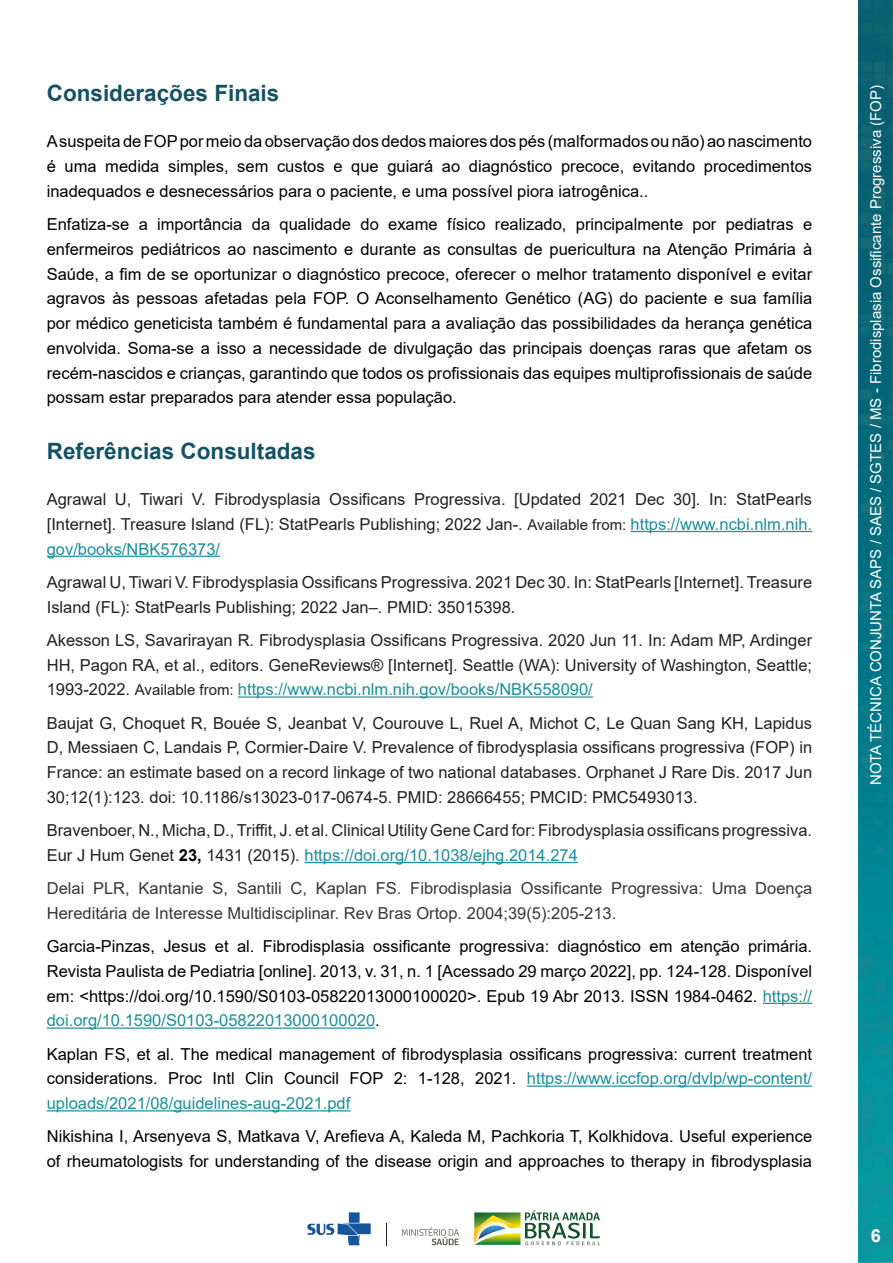
<style>
.page{position:relative;width:893px;height:1263px;background:#fff}
.page>*{position:absolute;margin:0;border:0;box-sizing:border-box;transform-origin:0 0}
.t1{font:700 22.5px "Arial";color:#145164}
.t2{font:700 18px "Arial";color:#fff}
.t3{font:16.5px/24.8px "Arial";color:#000;text-align:justify}
.t4{font:16.5px/24.8px "Arial";color:#222;text-align:justify}
.t5{font:16.5px/24.8px "Arial";color:#212121}
.t6{font:16.5px/24.8px "Arial";color:#383838}
.t7{font:15px "Arial";color:#fff}
.s1{font-size:15px}
.s2{color:#1a8f99}
.s3{font-weight:700;color:#000}
</style>
<div class="page">
<img style="left:859px;top:0;width:34px;height:1263px">
<svg style="left:307px;top:1212px;width:64px;height:33px"></svg>
<svg style="left:402px;top:1227px;width:57px;height:18px"></svg>
<svg style="left:474px;top:1210px;width:126px;height:35px"></svg>
<svg style="left:386px;top:1223px;width:1px;height:22px"></svg>
<hr style="left:631px;top:531px;width:181px;height:1px;background:#1a8f99">
<hr style="left:47px;top:556px;width:173px;height:1px;background:#1a8f99">
<hr style="left:238px;top:696px;width:355px;height:2px;background:#1a8f99">
<hr style="left:304px;top:862px;width:274px;height:1px;background:#1a8f99">
<hr style="left:763px;top:1003px;width:49px;height:1px;background:#1a8f99">
<hr style="left:47px;top:1027px;width:328px;height:2px;background:#1a8f99">
<hr style="left:527px;top:1085px;width:285px;height:2px;background:#1a8f99">
<hr style="left:47px;top:1110px;width:303px;height:1px;background:#1a8f99">
<h1 class="t1" style="left:47px;top:78px;width:234px">Considerações Finais</h1>
<p class="t3" style="left:47px;top:129px;width:767px">A suspeita de FOP por meio da observação dos dedos maiores dos pés (malformados ou não) ao nascimento é uma medida simples, sem custos e que guiará ao diagnóstico precoce, evitando procedimentos inadequados e desnecessários para o paciente, e uma possível piora iatrogênica..</p>
<p class="t3" style="left:47px;top:212px;width:767px">Enfatiza-se a importância da qualidade do exame físico realizado, principalmente por pediatras e enfermeiros pediátricos ao nascimento e durante as consultas de puericultura na Atenção Primária à Saúde, a fim de se oportunizar o diagnóstico precoce, oferecer o melhor tratamento disponível e evitar agravos às pessoas afetadas pela FOP. O Aconselhamento Genético (AG) do paciente e sua família por médico geneticista também é fundamental para a avaliação das possibilidades da herança genética envolvida. Soma-se a isso a necessidade de divulgação das principais doenças raras que afetam os recém-nascidos e crianças, garantindo que todos os profissionais das equipes multiprofissionais de saúde possam estar preparados para atender essa população.</p>
<h1 class="t1" style="left:47px;top:435px;width:270px">Referências Consultadas</h1>
<p class="t4" style="left:47px;top:487px;width:767px">Agrawal U, Tiwari V. Fibrodysplasia Ossificans Progressiva. [Updated 2021 Dec 30]. In: StatPearls [Internet]. Treasure Island (FL): StatPearls Publishing; 2022 Jan-. <span class="s1">Available from:</span> <span class="s2">https://www.ncbi.nlm.nih. gov/books/NBK576373/</span></p>
<p class="t5" style="left:47px;top:569px;width:767px">Agrawal U, Tiwari V. Fibrodysplasia Ossificans Progressiva. 2021 Dec 30. In: StatPearls [Internet]. Treasure<br>Island (FL): StatPearls Publishing; 2022 Jan–. PMID: 35015398.</p>
<p class="t4" style="left:47px;top:627px;width:767px">Akesson LS, Savarirayan R. Fibrodysplasia Ossificans Progressiva. 2020 Jun 11. In: Adam MP, Ardinger HH, Pagon RA, et al., editors. GeneReviews® [Internet]. Seattle (WA): University of Washington, Seattle; 1993-2022. <span class="s1">Available from:</span> <span class="s2">https://www.ncbi.nlm.nih.gov/books/NBK558090/</span></p>
<p class="t5" style="left:47px;top:710px;width:767px;text-align:justify">Baujat G, Choquet R, Bouée S, Jeanbat V, Courouve L, Ruel A, Michot C, Le Quan Sang KH, Lapidus D, Messiaen C, Landais P, Cormier-Daire V. Prevalence of fibrodysplasia ossificans progressiva (FOP) in France: an estimate based on a record linkage of two national databases. Orphanet J Rare Dis. 2017 Jun 30;12(1):123. doi: 10.1186/s13023-017-0674-5. PMID: 28666455; PMCID: PMC5493013.</p>
<p class="t4" style="left:47px;top:818px;width:767px">Bravenboer, N., Micha, D., Triffit, J. et al. Clinical Utility Gene Card for: Fibrodysplasia ossificans progressiva.<br>Eur J Hum Genet <span class="s3">23,</span> 1431 (2015). <span class="s2">https://doi.org/10.1038/ejhg.2014.274</span></p>
<p class="t6" style="left:47px;top:876px;width:767px">Delai PLR, Kantanie S, Santili C, Kaplan FS. Fibrodisplasia Ossificante Progressiva: Uma Doença<br>Hereditária de Interesse Multidisciplinar. Rev Bras Ortop. 2004;39(5):205-213.</p>
<p class="t3" style="left:47px;top:934px;width:767px">Garcia-Pinzas, Jesus et al. Fibrodisplasia ossificante progressiva: diagnóstico em atenção primária.<br>Revista Paulista de Pediatria [online]. 2013, v. 31, n. 1 [Acessado 29 março 2022], pp. 124-128. Disponível em: &lt;https://doi.org/10.1590/S0103-05822013000100020&gt;. Epub 19 Abr 2013. ISSN 1984-0462. <span class="s2">https:// doi.org/10.1590/S0103-05822013000100020</span>.</p>
<p class="t3" style="left:47px;top:1041px;width:767px">Kaplan FS, et al. The medical management of fibrodysplasia ossificans progressiva: current treatment considerations. Proc Intl Clin Council FOP 2: 1-128, 2021. <span class="s2">https://www.iccfop.org/dvlp/wp-content/ uploads/2021/08/guidelines-aug-2021.pdf</span></p>
<p class="t3" style="left:47px;top:1124px;width:767px">Nikishina I, Arsenyeva S, Matkava V, Arefieva A, Kaleda M, Pachkoria T, Kolkhidova. Useful experience of rheumatologists for understanding of the disease origin and approaches to therapy in fibrodysplasia</p>
<p class="t7" style="left:866px;top:785px;width:702px;rotate:-90deg">NOTA TÉCNICA CONJUNTA SAPS / SAES / SGTES / MS - Fibrodisplasia Ossificante Progressiva (FOP)</p>
<p class="t2" style="left:871px;top:1223px;width:12px">6</p>
</div>
